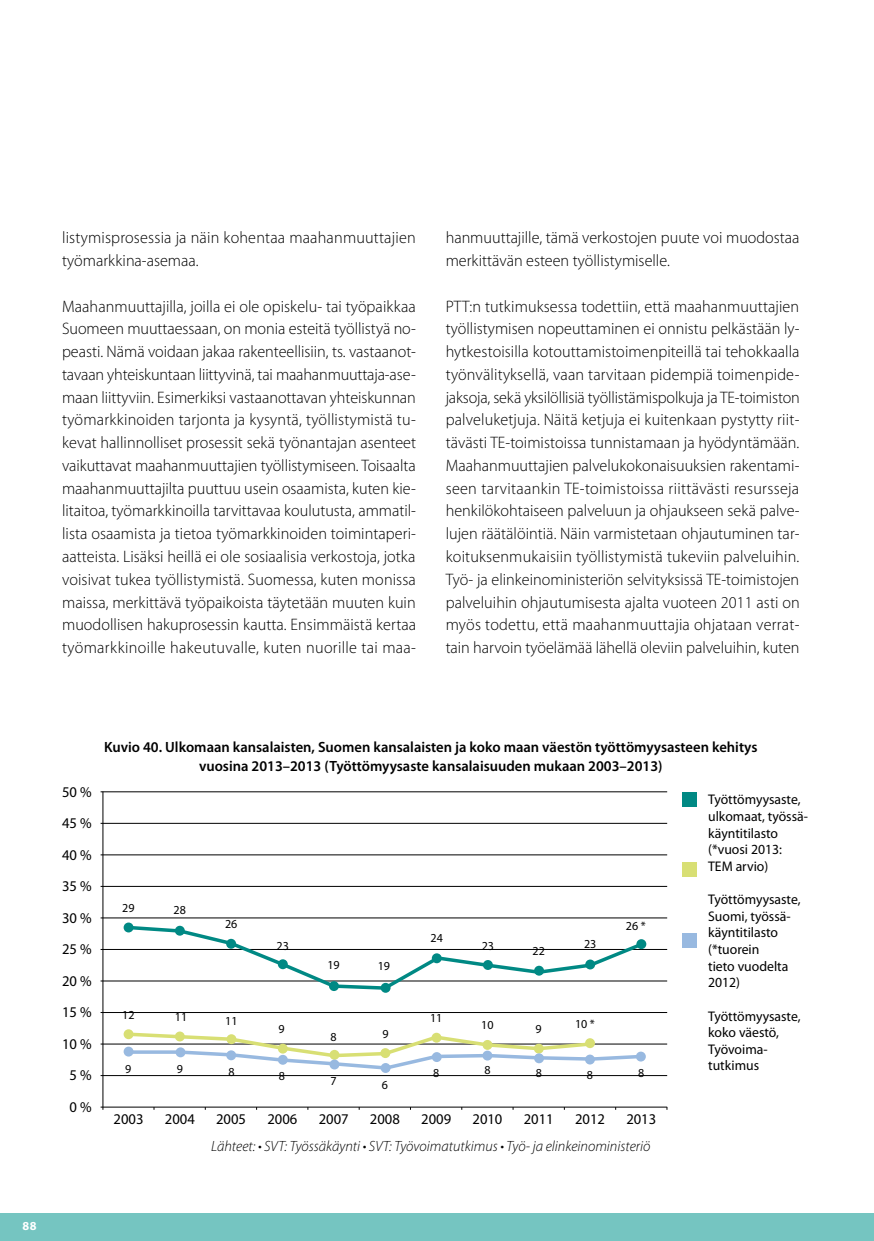
<style>
.page{position:relative;width:874px;height:1241px;background:#fff}
.page>*{position:absolute;margin:0;border:0;box-sizing:border-box;transform-origin:0 0}
.t1{font:300 16.62px/22.8px "Myriad Pro";color:#000}
.t2{font:600 14.88px/18.4px "Myriad Pro";color:#000;text-align:center}
.t3{font:14.88px/31.5px "Myriad Pro";color:#000;text-align:center}
.t4{font:italic 300 14.88px "Myriad Pro";color:#000}
.t5{font:14px/16.6px "Myriad Pro";color:#000}
.t6{font:12.25px "Myriad Pro";color:#000}
.t7{font:700 12.25px "Myriad Pro";color:#fff}
</style>
<div class="page">
<div style="left:0;top:1213px;width:873px;height:27px;background:#75c5c1"></div>
<svg style="left:873px;top:1213px;width:1px;height:27px"></svg>
<div style="left:681px;top:862px;width:15px;height:14px;background:#d8df74"></div>
<div style="left:681px;top:932px;width:15px;height:15px;background:#98b9e0"></div>
<div style="left:681px;top:791px;width:15px;height:15px;background:#008984"></div>
<hr style="left:103px;top:791px;width:1px;height:318px;background:#000">
<hr style="left:100px;top:854px;width:566px;height:1px;background:#000">
<hr style="left:100px;top:791px;width:566px;height:1px;background:#000">
<hr style="left:100px;top:980px;width:566px;height:1px;background:#000">
<hr style="left:100px;top:949px;width:566px;height:1px;background:#000">
<hr style="left:100px;top:917px;width:566px;height:1px;background:#000">
<hr style="left:100px;top:886px;width:566px;height:1px;background:#000">
<hr style="left:100px;top:822px;width:566px;height:1px;background:#000">
<hr style="left:100px;top:1075px;width:566px;height:1px;background:#000">
<hr style="left:100px;top:1043px;width:566px;height:1px;background:#000">
<hr style="left:100px;top:1012px;width:566px;height:1px;background:#000">
<hr style="left:100px;top:1106px;width:566px;height:1px;background:#000">
<svg style="left:125px;top:924px;width:520px;height:67px"></svg>
<svg style="left:125px;top:1031px;width:519px;height:40px"></svg>
<div style="left:123px;top:922px;width:10px;height:10px;background:#008984;border-radius:50%"></div>
<div style="left:123px;top:1029px;width:10px;height:10px;background:#d8df74;border-radius:50%"></div>
<div style="left:175px;top:1031px;width:10px;height:10px;background:#d8df74;border-radius:50%"></div>
<div style="left:226px;top:1034px;width:10px;height:9px;background:#d8df74;border-radius:50%"></div>
<div style="left:278px;top:1043px;width:9px;height:10px;background:#d8df74;border-radius:50%"></div>
<div style="left:329px;top:1049px;width:10px;height:10px;background:#d8df74;border-radius:50%"></div>
<svg style="left:380px;top:1047px;width:10px;height:10px"></svg>
<div style="left:431px;top:1032px;width:10px;height:10px;background:#d8df74;border-radius:50%"></div>
<svg style="left:482px;top:1039px;width:10px;height:10px"></svg>
<div style="left:533px;top:1043px;width:10px;height:10px;background:#d8df74;border-radius:50%"></div>
<div style="left:584px;top:1038px;width:10px;height:9px;background:#d8df74;border-radius:50%"></div>
<div style="left:123px;top:1046px;width:10px;height:10px;background:#98b9e0;border-radius:50%"></div>
<div style="left:175px;top:1047px;width:10px;height:10px;background:#98b9e0;border-radius:50%"></div>
<div style="left:226px;top:1050px;width:10px;height:10px;background:#98b9e0;border-radius:50%"></div>
<div style="left:278px;top:1054px;width:9px;height:10px;background:#98b9e0;border-radius:50%"></div>
<div style="left:329px;top:1059px;width:10px;height:10px;background:#98b9e0;border-radius:50%"></div>
<svg style="left:380px;top:1062px;width:10px;height:10px"></svg>
<svg style="left:431px;top:1051px;width:10px;height:10px"></svg>
<div style="left:482px;top:1050px;width:10px;height:10px;background:#98b9e0;border-radius:50%"></div>
<div style="left:534px;top:1053px;width:9px;height:10px;background:#98b9e0;border-radius:50%"></div>
<div style="left:584px;top:1054px;width:10px;height:10px;background:#98b9e0;border-radius:50%"></div>
<div style="left:635px;top:1051px;width:10px;height:10px;background:#98b9e0;border-radius:50%"></div>
<div style="left:175px;top:925px;width:10px;height:10px;background:#008984;border-radius:50%"></div>
<div style="left:226px;top:938px;width:10px;height:10px;background:#008984;border-radius:50%"></div>
<div style="left:278px;top:959px;width:9px;height:10px;background:#008984;border-radius:50%"></div>
<svg style="left:329px;top:980px;width:10px;height:10px"></svg>
<div style="left:380px;top:982px;width:10px;height:10px;background:#008984;border-radius:50%"></div>
<div style="left:431px;top:953px;width:10px;height:10px;background:#008984;border-radius:50%"></div>
<svg style="left:482px;top:959px;width:10px;height:10px"></svg>
<div style="left:534px;top:965px;width:9px;height:10px;background:#008984;border-radius:50%"></div>
<div style="left:585px;top:959px;width:10px;height:10px;background:#008984;border-radius:50%"></div>
<div style="left:636px;top:939px;width:10px;height:9px;background:#008984;border-radius:50%"></div>
<p class="t1" style="left:62px;top:227px;width:355px">listymisprosessia ja näin kohentaa maahanmuuttajien työmarkkina-asemaa.</p>
<p class="t1" style="left:62px;top:295px;width:355px;text-align:justify">Maahanmuuttajilla, joilla ei ole opiskelu- tai työpaikkaa Suomeen muuttaessaan, on monia esteitä työllistyä no&shy;peasti. Nämä voidaan jakaa rakenteellisiin, ts. vastaanot&shy;tavaan yhteiskuntaan liittyvinä, tai maahanmuuttaja-ase&shy;maan liittyviin. Esimerkiksi vastaanottavan yhteiskunnan työmarkkinoiden tarjonta ja kysyntä, työllistymistä tu&shy;kevat hallinnolliset prosessit sekä työnantajan asenteet vaikuttavat maahanmuuttajien työllistymiseen. Toisaalta maahanmuuttajilta puuttuu usein osaamista, kuten kie&shy;litaitoa, työmarkkinoilla tarvittavaa koulutusta, ammatil&shy;lista osaamista ja tietoa työmarkkinoiden toimintaperi&shy;aatteista. Lisäksi heillä ei ole sosiaalisia verkostoja, jotka voisivat tukea työllistymistä. Suomessa, kuten monissa maissa, merkittävä työpaikoista täytetään muuten kuin muodollisen hakuprosessin kautta. Ensimmäistä kertaa työmarkkinoille hakeutuvalle, kuten nuorille tai maa-</p>
<p class="t1" style="left:445px;top:227px;width:355px">hanmuuttajille, tämä verkostojen puute voi muodostaa merkittävän esteen työllistymiselle.</p>
<p class="t1" style="left:445px;top:295px;width:355px;text-align:justify">PTT:n tutkimuksessa todettiin, että maahanmuuttajien työllistymisen nopeuttaminen ei onnistu pelkästään ly&shy;hytkestoisilla kotouttamistoimenpiteillä tai tehokkaalla työnvälityksellä, vaan tarvitaan pidempiä toimenpide&shy;jaksoja, sekä yksilöllisiä työllistämispolkuja ja TE-toimiston palveluketjuja. Näitä ketjuja ei kuitenkaan pystytty riit&shy;tävästi TE-toimistoissa tunnistamaan ja hyödyntämään.<br>Maahanmuuttajien palvelukokonaisuuksien rakentami&shy;seen tarvitaankin TE-toimistoissa riittävästi resursseja henkilökohtaiseen palveluun ja ohjaukseen sekä palve&shy;lujen räätälöintiä. Näin varmistetaan ohjautuminen tar&shy;koituksenmukaisiin työllistymistä tukeviin palveluihin.<br>Työ- ja elinkeinoministeriön selvityksissä TE-toimistojen palveluihin ohjautumisesta ajalta vuoteen 2011 asti on myös todettu, että maahanmuuttajia ohjataan verrat&shy;tain harvoin työelämää lähellä oleviin palveluihin, kuten</p>
<p class="t3" style="left:62px;top:776px;width:31px">50 %<br>45 %<br>40 %<br>35 %<br>30 %<br>25 %<br>20 %<br>15 %<br>10 %<br>5 %<br>0 %</p>
<p class="t2" style="left:104px;top:738px;width:654px">Kuvio 40. Ulkomaan kansalaisten, Suomen kansalaisten ja koko maan väestön työttömyysasteen kehitys vuosina 2013–2013 (Työttömyysaste kansalaisuuden mukaan 2003–2013)</p>
<p class="t5" style="left:707px;top:791px;width:101px">Työttömyysaste, ulkomaat, työssä&shy;käyntitilasto (*vuosi 2013:<br>TEM arvio)</p>
<p class="t5" style="left:707px;top:891px;width:94px">Työttömyysaste,<br>Suomi, työssä&shy;käyntitilasto (*tuorein<br>tieto vuodelta<br>2012)</p>
<p class="t5" style="left:707px;top:1007px;width:94px">Työttömyysaste, koko väestö,<br>Työvoima&shy;tutkimus</p>
<p class="t6" style="left:122px;top:900px;width:14px">29</p>
<p class="t6" style="left:173px;top:902px;width:14px">28</p>
<p class="t6" style="left:225px;top:916px;width:14px">26</p>
<p class="t6" style="left:625px;top:919px;width:21px">26 *</p>
<p class="t6" style="left:430px;top:931px;width:14px">24</p>
<p class="t6" style="left:583px;top:937px;width:14px">23</p>
<p class="t6" style="left:481px;top:938px;width:14px">23</p>
<p class="t6" style="left:276px;top:938px;width:14px">23</p>
<p class="t6" style="left:532px;top:944px;width:14px">22</p>
<p class="t6" style="left:327px;top:958px;width:14px">19</p>
<p class="t6" style="left:377px;top:959px;width:14px">19</p>
<p class="t6" style="left:122px;top:1008px;width:14px">12</p>
<p class="t6" style="left:175px;top:1010px;width:14px">11</p>
<p class="t6" style="left:430px;top:1010px;width:14px">11</p>
<p class="t6" style="left:225px;top:1014px;width:14px">11</p>
<p class="t6" style="left:574px;top:1016px;width:21px">10 *</p>
<p class="t6" style="left:481px;top:1017px;width:14px">10</p>
<p class="t6" style="left:535px;top:1021px;width:8px">9</p>
<p class="t6" style="left:278px;top:1021px;width:8px">9</p>
<p class="t6" style="left:330px;top:1030px;width:8px">8</p>
<p class="t6" style="left:382px;top:1026px;width:8px">9</p>
<p class="t6" style="left:125px;top:1062px;width:8px">9</p>
<p class="t6" style="left:177px;top:1062px;width:8px">9</p>
<p class="t6" style="left:228px;top:1064px;width:8px">8</p>
<p class="t6" style="left:278px;top:1068px;width:8px">8</p>
<p class="t6" style="left:433px;top:1066px;width:8px">8</p>
<p class="t6" style="left:484px;top:1062px;width:8px">8</p>
<p class="t6" style="left:535px;top:1066px;width:8px">8</p>
<p class="t6" style="left:586px;top:1068px;width:8px">8</p>
<p class="t6" style="left:637px;top:1066px;width:8px">8</p>
<p class="t6" style="left:330px;top:1073px;width:8px">7</p>
<p class="t6" style="left:381px;top:1077px;width:8px">6</p>
<p class="t3" style="left:113px;top:1103px;width:31px">2003</p>
<p class="t3" style="left:165px;top:1103px;width:31px">2004</p>
<p class="t3" style="left:216px;top:1103px;width:31px">2005</p>
<p class="t3" style="left:267px;top:1103px;width:31px">2006</p>
<p class="t3" style="left:318px;top:1103px;width:31px">2007</p>
<p class="t3" style="left:370px;top:1103px;width:31px">2008</p>
<p class="t3" style="left:421px;top:1103px;width:31px">2009</p>
<p class="t3" style="left:472px;top:1103px;width:31px">2010</p>
<p class="t3" style="left:523px;top:1103px;width:31px">2011</p>
<p class="t3" style="left:574px;top:1103px;width:31px">2012</p>
<p class="t3" style="left:626px;top:1103px;width:31px">2013</p>
<p class="t4" style="left:211px;top:1137px;width:440px">Lähteet: • SVT: Työssäkäynti • SVT: Työvoimatutkimus • Työ- ja elinkeinoministeriö</p>
<p class="t7" style="left:23px;top:1219px;width:15px">88</p>
</div>
